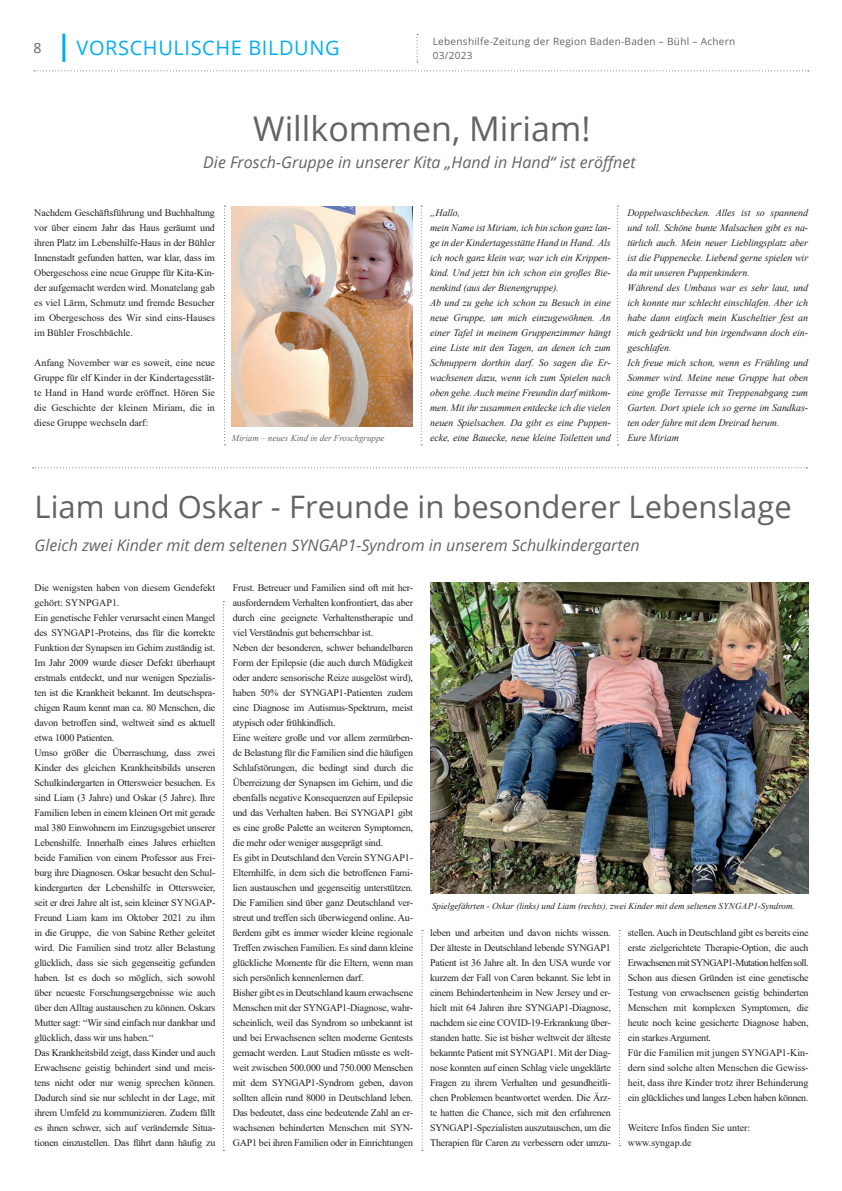
<style>
.page{position:relative;width:842px;height:1191px;background:#fff}
.page>*{position:absolute;margin:0;border:0;box-sizing:border-box;transform-origin:0 0}
.t1{font:34px "Open Sans";color:#636366}
.t2{font:31px "Open Sans";color:#636366}
.t3{font:20px "Open Sans";letter-spacing:.03em;color:#00aeef}
.t4{font:italic 16px "Open Sans";color:#636366}
.t5{font:14px "Open Sans";color:#636366}
.t6{font:10px/15px "Times New Roman";letter-spacing:-.02em;color:#231f20;text-align:justify}
.t7{font:italic 10px/15px "Times New Roman";letter-spacing:-.01em;color:#231f20}
.t8{font:10px "Open Sans";letter-spacing:.03em;color:#636366}
.t9{font:10px/15px "Times New Roman";color:#231f20}
.t10{font:italic 9px "Times New Roman";color:#231f20}
.t11{font:italic 9px "Times New Roman";color:#656568}
</style>
<div class="page">
<img style="left:232px;top:206px;width:181px;height:220px">
<img style="left:430px;top:582px;width:378px;height:311px">
<svg style="left:34px;top:70px;width:775px;height:1px"></svg>
<svg style="left:224px;top:206px;width:1px;height:239px"></svg>
<svg style="left:421px;top:206px;width:1px;height:239px"></svg>
<svg style="left:617px;top:206px;width:1px;height:239px"></svg>
<hr style="left:62px;top:34px;width:3px;height:28px;background:#00aeef">
<svg style="left:417px;top:34px;width:1px;height:28px"></svg>
<svg style="left:223px;top:601px;width:1px;height:547px"></svg>
<svg style="left:422px;top:930px;width:1px;height:220px"></svg>
<svg style="left:619px;top:930px;width:1px;height:216px"></svg>
<svg style="left:33px;top:467px;width:774px;height:1px"></svg>
<h3 class="t5" style="left:34px;top:38px;width:10px">8</h3>
<p class="t8" style="left:433px;top:34px;width:304px">Lebenshilfe-Zeitung der Region Baden-Baden – Bühl – Achern</p>
<h3 class="t3" style="left:77px;top:34px;width:265px">VORSCHULISCHE BILDUNG</h3>
<p class="t8" style="left:433px;top:48px;width:41px">03/2023</p>
<h1 class="t1" style="left:253px;top:105px;width:339px">Willkommen, Miriam!</h1>
<h3 class="t4" style="left:203px;top:151px;width:434px">Die Frosch-Gruppe in unserer Kita „Hand in Hand“ ist eröffnet</h3>
<p class="t6" style="left:34px;top:205px;width:182px">Nachdem Geschäftsführung und Buchhaltung vor über einem Jahr das Haus geräumt und ihren Platz im Lebenshilfe-Haus in der Bühler Innenstadt gefunden hatten, war klar, dass im Obergeschoss eine neue Gruppe für Kita-Kin&shy;der aufgemacht werden wird. Monatelang gab es viel Lärm, Schmutz und fremde Besucher im Obergeschoss des Wir sind eins-Hauses im Bühler Froschbächle.</p>
<p class="t6" style="left:34px;top:355px;width:182px">Anfang November war es soweit, eine neue Gruppe für elf Kinder in der Kindertagesstät&shy;te Hand in Hand wurde eröffnet. Hören Sie die Geschichte der kleinen Miriam, die in diese Gruppe wechseln darf:</p>
<p class="t11" style="left:232px;top:432px;width:154px">Miriam – neues Kind in der Froschgruppe</p>
<p class="t7" style="left:430px;top:205px;width:182px">„Hallo,<br>mein Name ist Miriam, ich bin schon ganz lan&shy;ge in der Kindertagesstätte Hand in Hand. Als ich noch ganz klein war, war ich ein Krippen&shy;kind. Und jetzt bin ich schon ein großes Bie&shy;nenkind (aus der Bienengruppe).<br>Ab und zu gehe ich schon zu Besuch in eine neue Gruppe, um mich einzugewöhnen. An einer Tafel in meinem Gruppenzimmer hängt eine Liste mit den Tagen, an denen ich zum Schnuppern dorthin darf. So sagen die Er&shy;wachsenen dazu, wenn ich zum Spielen nach oben gehe. Auch meine Freundin darf mitkom&shy;men. Mit ihr zusammen entdecke ich die vielen neuen Spielsachen. Da gibt es eine Puppen&shy;ecke, eine Bauecke, neue kleine Toiletten und</p>
<p class="t7" style="left:627px;top:205px;width:182px">Doppelwaschbecken. Alles ist so spannend und toll. Schöne bunte Malsachen gibt es na&shy;türlich auch. Mein neuer Lieblingsplatz aber ist die Puppenecke. Liebend gerne spielen wir da mit unseren Puppenkindern.<br>Während des Umbaus war es sehr laut, und ich konnte nur schlecht einschlafen. Aber ich habe dann einfach mein Kuscheltier fest an mich gedrückt und bin irgendwann doch ein&shy;geschlafen.<br>Ich freue mich schon, wenn es Frühling und Sommer wird. Meine neue Gruppe hat oben eine große Terrasse mit Treppenabgang zum Garten. Dort spiele ich so gerne im Sandkas&shy;ten oder fahre mit dem Dreirad herum.<br>Eure Miriam</p>
<h2 class="t2" style="left:35px;top:485px;width:759px">Liam und Oskar - Freunde in besonderer Lebenslage</h2>
<h3 class="t4" style="left:35px;top:534px;width:607px">Gleich zwei Kinder mit dem seltenen SYNGAP1-Syndrom in unserem Schulkindergarten</h3>
<p class="t6" style="left:35px;top:580px;width:182px;text-align:left">Die wenigsten haben von diesem Gendefekt gehört: SYNPGAP1.<br>Ein genetische Fehler verursacht einen Mangel des SYNGAP1-Proteins, das für die korrekte Funktion der Synapsen im Gehirn zuständig ist.<br>Im Jahr 2009 wurde dieser Defekt überhaupt erstmals entdeckt, und nur wenigen Spezialis&shy;ten ist die Krankheit bekannt. Im deutschspra&shy;chigen Raum kennt man ca. 80 Menschen, die davon betroffen sind, weltweit sind es aktuell etwa 1000 Patienten.<br>Umso größer die Überraschung, dass zwei Kinder des gleichen Krankheitsbilds unseren Schulkindergarten in Ottersweier besuchen. Es sind Liam (3 Jahre) und Oskar (5 Jahre). Ihre Familien leben in einem kleinen Ort mit gerade mal 380 Einwohnern im Einzugsgebiet unserer Lebenshilfe. Innerhalb eines Jahres erhielten beide Familien von einem Professor aus Frei&shy;burg ihre Diagnosen. Oskar besucht den Schul&shy;kindergarten der Lebenshilfe in Ottersweier, seit er drei Jahre alt ist, sein kleiner SYNGAP-Freund Liam kam im Oktober 2021 zu ihm in die Gruppe, die von Sabine Rether geleitet wird. Die Familien sind trotz aller Belastung glücklich, dass sie sich gegenseitig gefunden haben. Ist es doch so möglich, sich sowohl über neueste Forschungsergebnisse wie auch über den Alltag austauschen zu können. Oskars Mutter sagt: “Wir sind einfach nur dankbar und glücklich, dass wir uns haben.“<br>Das Krankheitsbild zeigt, dass Kinder und auch Erwachsene geistig behindert sind und meis&shy;tens nicht oder nur wenig sprechen können.<br>Dadurch sind sie nur schlecht in der Lage, mit ihrem Umfeld zu kommunizieren. Zudem fällt es ihnen schwer, sich auf verändernde Situa&shy;tionen einzustellen. Das führt dann häufig zu</p>
<p class="t6" style="left:233px;top:580px;width:182px;text-align:left">Frust. Betreuer und Familien sind oft mit her&shy;ausforderndem Verhalten konfrontiert, das aber durch eine geeignete Verhaltenstherapie und viel Verständnis gut beherrschbar ist.<br>Neben der besonderen, schwer behandelbaren Form der Epilepsie (die auch durch Müdigkeit oder andere sensorische Reize ausgelöst wird), haben 50% der SYNGAP1-Patienten zudem eine Diagnose im Autismus-Spektrum, meist atypisch oder frühkindlich.<br>Eine weitere große und vor allem zermürben&shy;de Belastung für die Familien sind die häufigen Schlafstörungen, die bedingt sind durch die Überreizung der Synapsen im Gehirn, und die ebenfalls negative Konsequenzen auf Epilepsie und das Verhalten haben. Bei SYNGAP1 gibt es eine große Palette an weiteren Symptomen, die mehr oder weniger ausgeprägt sind.<br>Es gibt in Deutschland den Verein SYNGAP1- Elternhilfe, in dem sich die betroffenen Fami&shy;lien austauschen und gegenseitig unterstützen.<br>Die Familien sind über ganz Deutschland ver&shy;streut und treffen sich überwiegend online. Au&shy;ßerdem gibt es immer wieder kleine regionale Treffen zwischen Familien. Es sind dann kleine glückliche Momente für die Eltern, wenn man sich persönlich kennenlernen darf.<br>Bisher gibt es in Deutschland kaum erwachsene Menschen mit der SYNGAP1-Diagnose, wahr&shy;scheinlich, weil das Syndrom so unbekannt ist und bei Erwachsenen selten moderne Gentests gemacht werden. Laut Studien müsste es welt&shy;weit zwischen 500.000 und 750.000 Menschen mit dem SYNGAP1-Syndrom geben, davon sollten allein rund 8000 in Deutschland leben.<br>Das bedeutet, dass eine bedeutende Zahl an er&shy;wachsenen behinderten Menschen mit SYN-GAP1 bei ihren Familien oder in Einrichtungen</p>
<p class="t10" style="left:432px;top:899px;width:364px">Spielgefährten - Oskar (links) und Liam (rechts), zwei Kinder mit dem seltenen SYNGAP1-Syndrom.</p>
<p class="t6" style="left:430px;top:925px;width:182px">leben und arbeiten und davon nichts wissen.<br>Der älteste in Deutschland lebende SYNGAP1<br>Patient ist 36 Jahre alt. In den USA wurde vor kurzem der Fall von Caren bekannt. Sie lebt in einem Behindertenheim in New Jersey und er&shy;hielt mit 64 Jahren ihre SYNGAP1-Diagnose, nachdem sie eine COVID-19-Erkrankung über&shy;standen hatte. Sie ist bisher weltweit der älteste bekannte Patient mit SYNGAP1. Mit der Diag&shy;nose konnten auf einen Schlag viele ungeklärte Fragen zu ihrem Verhalten und gesundheitli&shy;chen Problemen beantwortet werden. Die Ärz&shy;te hatten die Chance, sich mit den erfahrenen SYNGAP1-Spezialisten auszutauschen, um die Therapien für Caren zu verbessern oder umzu-</p>
<p class="t6" style="left:628px;top:925px;width:182px;text-align:left">stellen. Auch in Deutschland gibt es bereits eine erste zielgerichtete Therapie-Option, die auch Erwachsenen mit SYNGAP1-Mutation helfen soll.<br>Schon aus diesen Gründen ist eine genetische Testung von erwachsenen geistig behinderten Menschen mit komplexen Symptomen, die heute noch keine gesicherte Diagnose haben, ein starkes Argument.<br>Für die Familien mit jungen SYNGAP1-Kin&shy;dern sind solche alten Menschen die Gewiss&shy;heit, dass ihre Kinder trotz ihrer Behinderung ein glückliches und langes Leben haben können.</p>
<p class="t9" style="left:628px;top:1120px;width:124px">Weitere Infos finden Sie unter: www.syngap.de</p>
</div>
